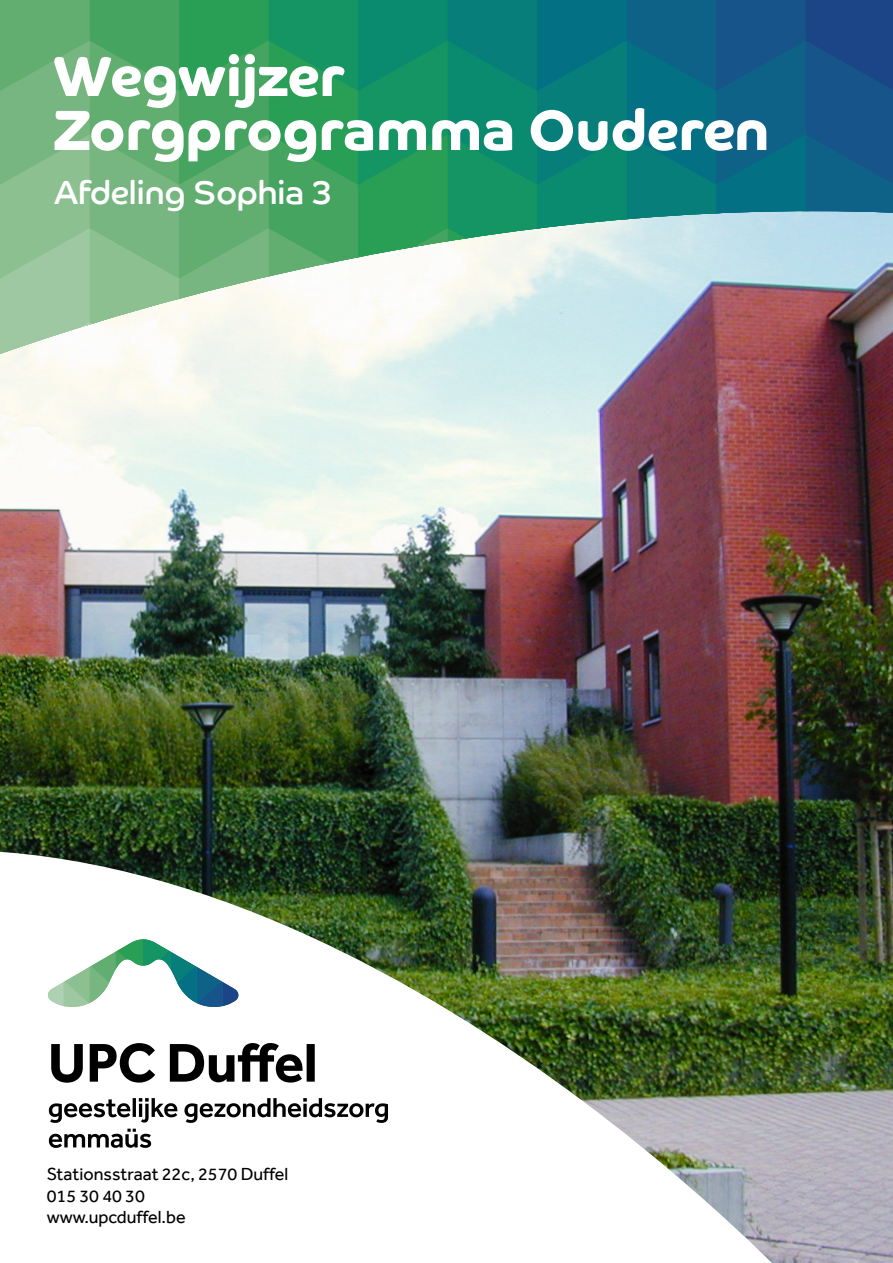
<style>
.page{position:relative;width:893px;height:1263px;background:#fff}
.page>*{position:absolute;margin:0;border:0;box-sizing:border-box;transform-origin:0 0}
.t1{font:700 57px/54px "Co Headline";color:#fff}
.t2{font:33px "Co Headline";color:#fff}
.t3{font:18px/21.6px "Effra";color:#000}
</style>
<div class="page">
<img style="left:0;top:354px;width:893px;height:909px">
<img style="left:0;top:795px;width:811px;height:468px">
<svg style="left:49px;top:1043px;width:339px;height:105px"></svg>
<svg style="left:47px;top:939px;width:193px;height:68px"></svg>
<svg style="left:0;top:0;width:893px;height:354px;background:#5fa391"></svg>
<h1 class="t1" style="left:54px;top:49px;width:717px">Wegwijzer<br>Zorgprogramma Ouderen</h1>
<h2 class="t2" style="left:54px;top:173px;width:279px">Afdeling Sophia 3</h2>
<p class="t3" style="left:47px;top:1163px;width:243px">Stationsstraat 22c, 2570 Duffel<br>015 30 40 30 www.upcduffel.be</p>
</div>
